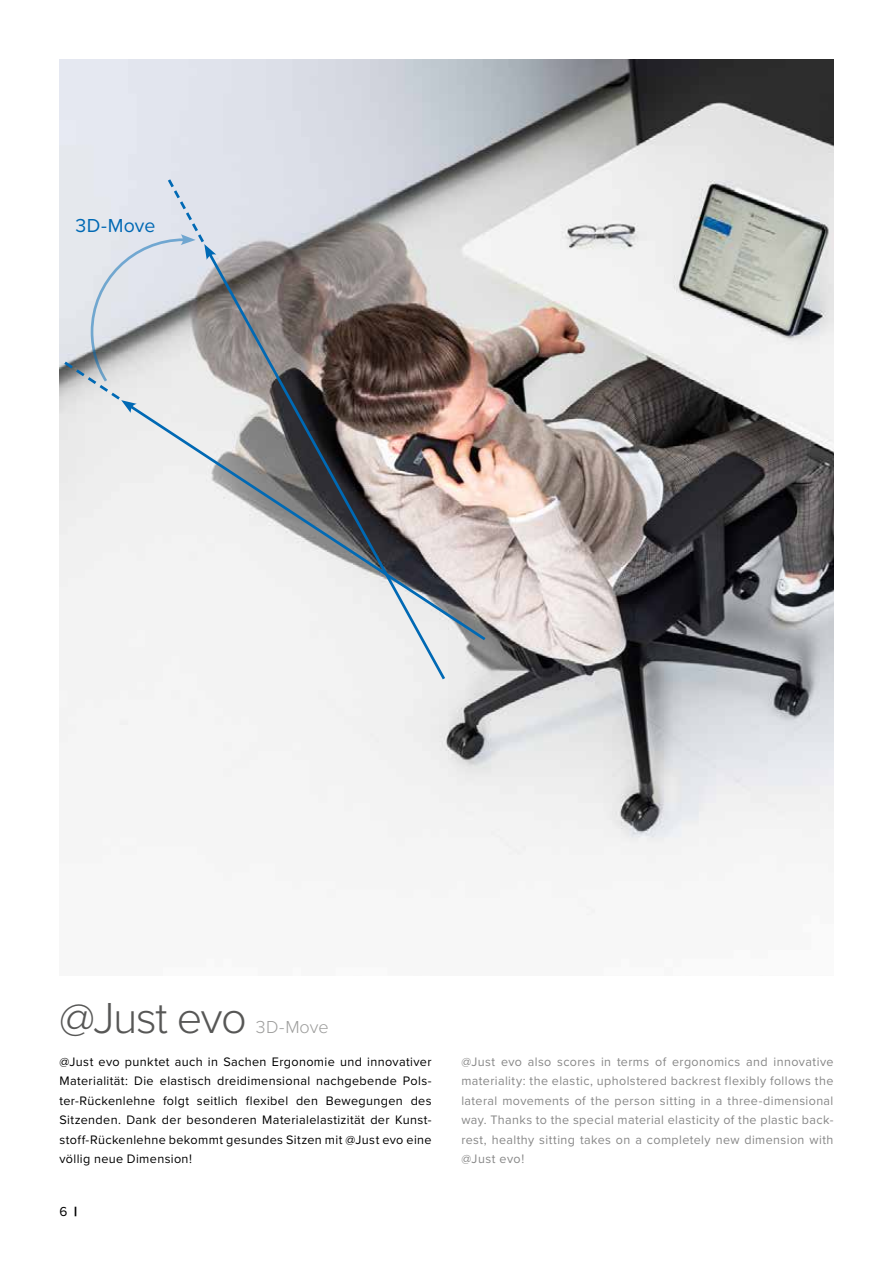
<style>
.page{position:relative;width:893px;height:1263px;background:#fff}
.page>*{position:absolute;margin:0;border:0;box-sizing:border-box;transform-origin:0 0}
.t1{font:300 45px "Proxima Nova";letter-spacing:-.03em;color:#575756}
.t2{font:19.5px "Proxima Nova";color:#0069b4}
.t3{font:300 18px "Proxima Nova";color:#9d9d9c}
.t4{font:13.5px "Proxima Nova";color:#000}
.t5{font:12.75px/19.5px "Proxima Nova";letter-spacing:.03em;color:#000;text-align:justify}
.t6{font:12.75px/19.5px "Proxima Nova";letter-spacing:.035em;color:#878787;text-align:justify}
.s1{font-weight:900}
</style>
<div class="page">
<img style="left:60px;top:60px;width:773px;height:855px">
<svg style="left:126px;top:402px;width:362px;height:241px"></svg>
<svg style="left:205px;top:249px;width:243px;height:433px"></svg>
<svg style="left:61px;top:176px;width:155px;height:237px;background:#d3d6dc"></svg>
<h2 class="t2" style="left:76px;top:211px;width:81px">3D-Move</h2>
<h1 class="t1" style="left:60px;top:985px;width:189px">@Just evo</h1>
<h3 class="t3" style="left:256px;top:1014px;width:74px">3D-Move</h3>
<p class="t5" style="left:60px;top:1051px;width:374px">@Just evo punktet auch in Sachen Ergonomie und innovativer Materialität: Die elastisch dreidimensional nachgebende Pols&shy;ter-Rückenlehne folgt seitlich flexibel den Bewegungen des Sitzenden. Dank der besonderen Materialelastizität der Kunst&shy;stoff-Rückenlehne bekommt gesundes Sitzen mit @Just evo eine völlig neue Dimension!</p>
<p class="t6" style="left:461px;top:1051px;width:374px">@Just evo also scores in terms of ergonomics and innovative materiality: the elastic, upholstered backrest flexibly follows the lateral movements of the person sitting in a three-dimensional way. Thanks to the special material elasticity of the plastic back&shy;rest, healthy sitting takes on a completely new dimension with @Just evo!</p>
<p class="t4" style="left:60px;top:1201px;width:19px">6 <span class="s1">|</span></p>
</div>
